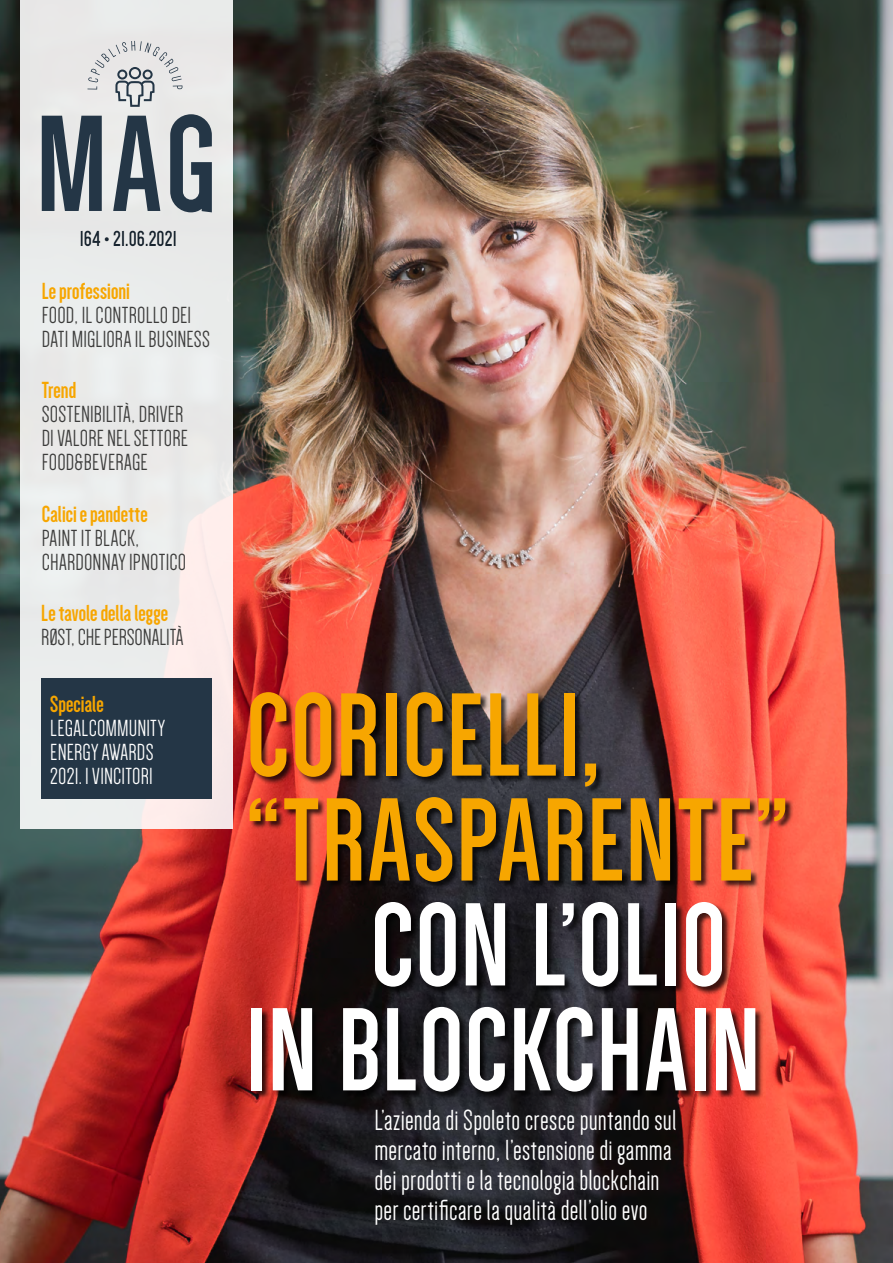
<style>
.page{position:relative;width:893px;height:1263px;background:#fff}
.page>*{position:absolute;margin:0;border:0;box-sizing:border-box;transform-origin:0 0}
.t1{font:700 121.8px/104.9px "Dense";letter-spacing:.02em;color:#f7a600}
.t2{font:700 121.8px/104.9px "Dense";letter-spacing:.015em;color:#fff;text-align:right}
.t3{font:30px/30px "Dense";letter-spacing:.01em;color:#fff}
.t4{font:24px/24px "Dense";letter-spacing:.005em;color:#3c3c3b}
.t5{font:700 24px "Dense";letter-spacing:.005em;color:#f7a600}
.t6{font:24px/24px "Dense";letter-spacing:.01em;color:#fff}
.t7{font:700 22.5px "Dense";letter-spacing:.01em;color:#243646}
</style>
<div class="page">
<img style="left:0;top:0;width:893px;height:1263px">
<div style="left:250px;top:692px;width:543px;height:408px;background:#000;opacity:.75"></div>
<svg style="left:21px;top:0;width:212px;height:829px;background:#ebeaea"></svg>
<div style="left:27px;top:207px;width:198px;height:52px;background:#000;opacity:.75"></div>
<svg style="left:42px;top:116px;width:60px;height:95px;background:#586571"></svg>
<svg style="left:113px;top:116px;width:47px;height:95px;background:#808a92"></svg>
<svg style="left:170px;top:114px;width:42px;height:98px;background:#6d7983"></svg>
<svg style="left:88px;top:41px;width:94px;height:66px;background:#d2d3d5"></svg>
<div style="left:42px;top:678px;width:170px;height:120px;background:#243646"></div>
<p class="t7" style="left:80px;top:227px;width:99px">164• 21.06.2021</p>
<p class="t5" style="left:42px;top:279px;width:90px">Le professioni</p>
<p class="t4" style="left:42px;top:303px;width:170px">FOOD, IL CONTROLLO DEI<br>DATI MIGLIORA IL BUSINESS</p>
<p class="t5" style="left:42px;top:378px;width:36px">Trend</p>
<p class="t4" style="left:42px;top:402px;width:148px">SOSTENIBILITÀ, DRIVER<br>DI VALORE NEL SETTORE<br>FOOD&amp;BEVERAGE</p>
<p class="t5" style="left:42px;top:502px;width:107px">Calici e pandette</p>
<p class="t4" style="left:42px;top:526px;width:146px">PAINT IT BLACK,<br>CHARDONNAY IPNOTICO</p>
<p class="t5" style="left:41px;top:602px;width:128px">Le tavole della legge</p>
<p class="t4" style="left:41px;top:626px;width:144px">RØST, CHE PERSONALITÀ</p>
<p class="t5" style="left:50px;top:692px;width:55px">Speciale</p>
<p class="t6" style="left:50px;top:716px;width:116px">LEGALCOMMUNITY<br>ENERGY AWARDS<br>2021. I VINCITORI</p>
<h1 class="t1" style="left:247px;top:684px;width:542px">CORICELLI, “TRASPARENTE”</h1>
<h1 class="t2" style="left:247px;top:894px;width:515px">CON L’OLIO<br>IN BLOCKCHAIN</h1>
<p class="t3" style="left:374px;top:1106px;width:303px">L’azienda di Spoleto cresce puntando sul mercato interno, l’estensione di gamma dei prodotti e la tecnologia blockchain per certificare la qualità dell’olio evo</p>
</div>
